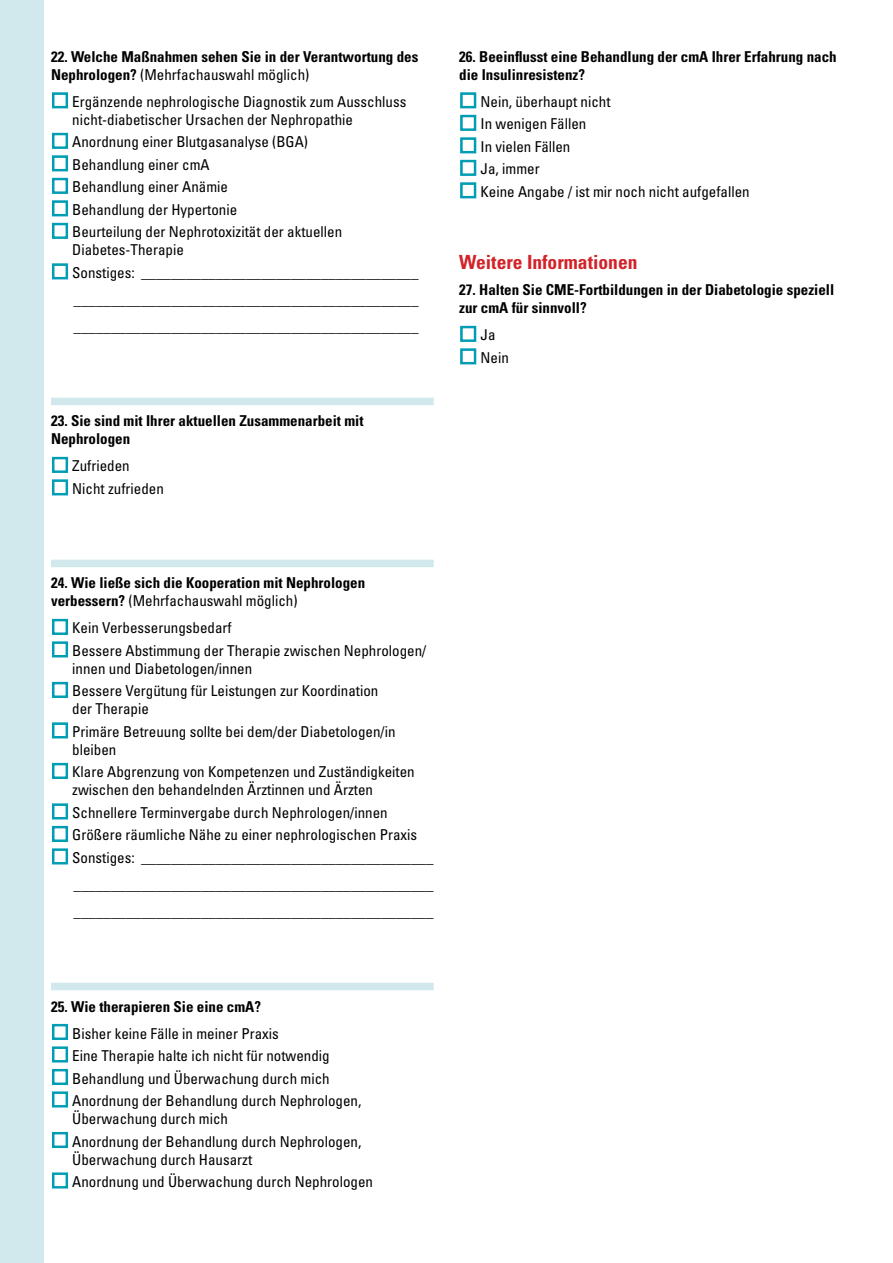
<style>
.page{position:relative;width:893px;height:1263px;background:#fff}
.page>*{position:absolute;margin:0;border:0;box-sizing:border-box;transform-origin:0 0}
.t1{font:700 condensed 19.5px "Univers LT Std";color:#d2232a}
.t2{font:condensed 15px/22.5px "Univers LT Std";color:#000}
.t3{font:700 condensed 15px/18px "Univers LT Std";color:#000}
.s1{font-weight:400}
</style>
<div class="page">
<div style="left:51px;top:398px;width:383px;height:7px;background:#d1e9ed"></div>
<div style="left:51px;top:560px;width:383px;height:7px;background:#d1e9ed"></div>
<div style="left:51px;top:983px;width:383px;height:7px;background:#d1e9ed"></div>
<div style="left:0;top:0;width:43px;height:1263px;background:#d1e9ed"></div>
<svg style="left:52px;top:92px;width:17px;height:17px"></svg>
<svg style="left:52px;top:132px;width:17px;height:107px"></svg>
<svg style="left:52px;top:263px;width:17px;height:17px"></svg>
<svg style="left:52px;top:456px;width:17px;height:40px"></svg>
<svg style="left:52px;top:618px;width:17px;height:40px"></svg>
<svg style="left:52px;top:681px;width:17px;height:17px"></svg>
<svg style="left:52px;top:722px;width:17px;height:17px"></svg>
<svg style="left:52px;top:762px;width:17px;height:17px"></svg>
<svg style="left:52px;top:803px;width:17px;height:62px"></svg>
<svg style="left:52px;top:1023px;width:17px;height:85px"></svg>
<svg style="left:52px;top:1131px;width:17px;height:17px"></svg>
<svg style="left:52px;top:1172px;width:17px;height:17px"></svg>
<svg style="left:460px;top:92px;width:17px;height:107px"></svg>
<svg style="left:460px;top:325px;width:17px;height:40px"></svg>
<p class="t3" style="left:51px;top:47px;width:369px">22. Welche Maßnahmen sehen Sie in der Verantwortung des<br>Nephrologen? <span class="s1">(Mehrfachauswahl möglich)</span></p>
<p class="t2" style="left:72px;top:92px;width:336px;line-height:18px">Ergänzende nephrologische Diagnostik zum Ausschluss nicht-diabetischer Ursachen der Nephropathie</p>
<p class="t2" style="left:72px;top:131px;width:271px">Anordnung einer Blutgasanalyse (BGA)<br>Behandlung einer cmA<br>Behandlung einer Anämie<br>Behandlung der Hypertonie<br>Beurteilung der Nephrotoxizität der aktuellen</p>
<p class="t2" style="left:72px;top:239px;width:348px">Diabetes-Therapie<br>Sonstiges: _____________________________________</p>
<p class="t2" style="left:74px;top:286px;width:347px;line-height:27px">______________________________________________ ______________________________________________</p>
<p class="t3" style="left:51px;top:412px;width:314px">23. Sie sind mit Ihrer aktuellen Zusammenarbeit mit<br>Nephrologen</p>
<p class="t2" style="left:72px;top:455px;width:93px">Zufrieden<br>Nicht zufrieden</p>
<p class="t3" style="left:459px;top:47px;width:379px">26. Beeinflusst eine Behandlung der cmA Ihrer Erfahrung nach die Insulinresistenz?</p>
<p class="t2" style="left:480px;top:90px;width:271px">Nein, überhaupt nicht<br>In wenigen Fällen<br>In vielen Fällen<br>Ja, immer<br>Keine Angabe / ist mir noch nicht aufgefallen</p>
<h1 class="t1" style="left:459px;top:250px;width:180px">Weitere Informationen</h1>
<p class="t3" style="left:459px;top:281px;width:376px">27. Halten Sie CME-Fortbildungen in der Diabetologie speziell zur cmA für sinnvoll?</p>
<p class="t2" style="left:480px;top:324px;width:30px">Ja<br>Nein</p>
<p class="t3" style="left:51px;top:574px;width:316px">24. Wie ließe sich die Kooperation mit Nephrologen verbessern? <span class="s1">(Mehrfachauswahl möglich)</span></p>
<p class="t2" style="left:72px;top:617px;width:356px">Kein Verbesserungsbedarf<br>Bessere Abstimmung der Therapie zwischen Nephrologen/</p>
<p class="t2" style="left:72px;top:657px;width:308px">innen und Diabetologen/innen<br>Bessere Vergütung für Leistungen zur Koordination</p>
<p class="t2" style="left:72px;top:698px;width:325px">der Therapie<br>Primäre Betreuung sollte bei dem/der Diabetologen/in</p>
<p class="t2" style="left:72px;top:738px;width:344px">bleiben<br>Klare Abgrenzung von Kompetenzen und Zuständigkeiten</p>
<p class="t2" style="left:72px;top:779px;width:363px">zwischen den behandelnden Ärztinnen und Ärzten Schnellere Terminvergabe durch Nephrologen/innen Größere räumliche Nähe zu einer nephrologischen Praxis Sonstiges: _______________________________________</p>
<p class="t2" style="left:74px;top:871px;width:362px;line-height:27px">________________________________________________ ________________________________________________</p>
<p class="t3" style="left:51px;top:997px;width:211px">25. Wie therapieren Sie eine cmA?</p>
<p class="t2" style="left:72px;top:1022px;width:291px">Bisher keine Fälle in meiner Praxis<br>Eine Therapie halte ich nicht für notwendig Behandlung und Überwachung durch mich Anordnung der Behandlung durch Nephrologen,</p>
<p class="t2" style="left:72px;top:1107px;width:291px">Überwachung durch mich<br>Anordnung der Behandlung durch Nephrologen,</p>
<p class="t2" style="left:72px;top:1148px;width:302px">Überwachung durch Hausarzt<br>Anordnung und Überwachung durch Nephrologen</p>
</div>
